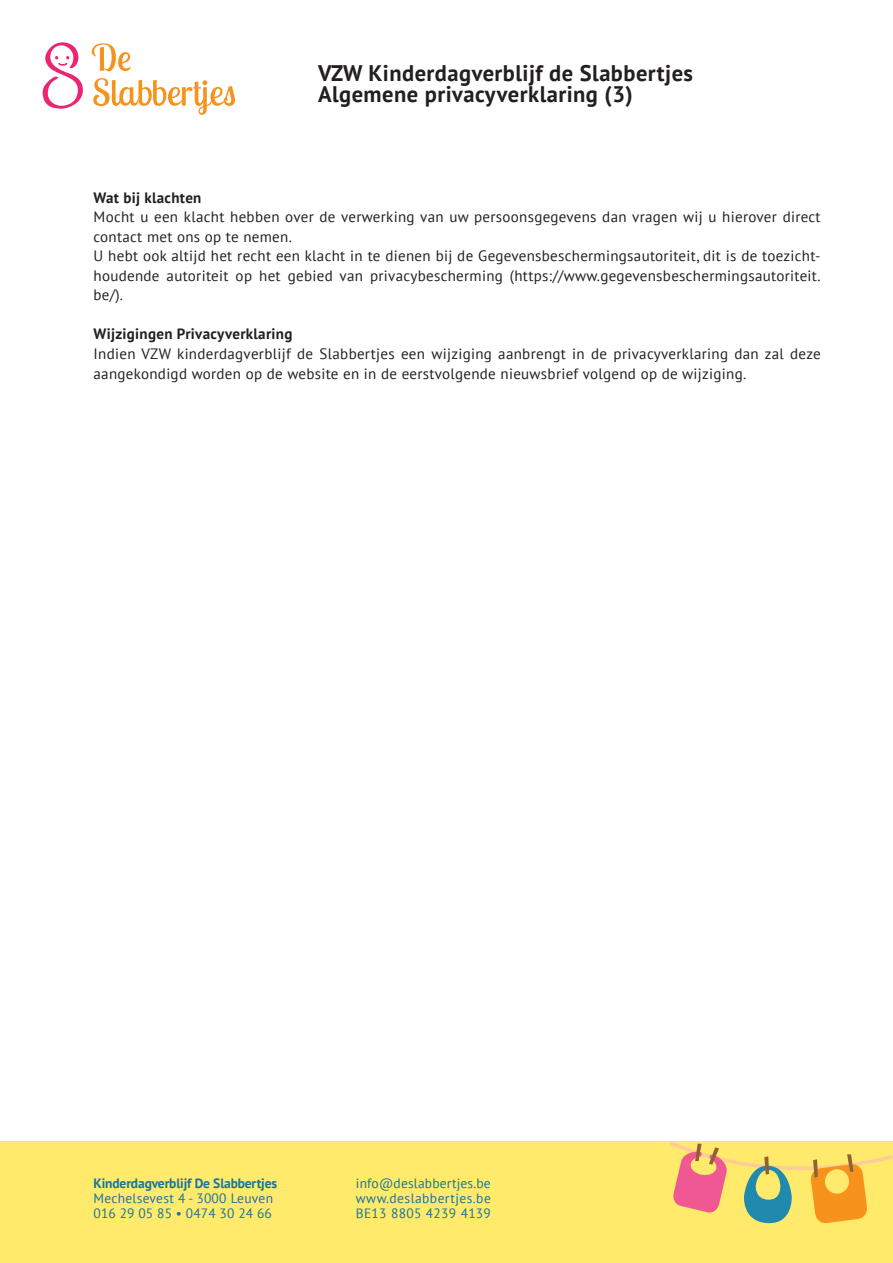
<style>
.page{position:relative;width:893px;height:1263px;background:#fff}
.page>*{position:absolute;margin:0;border:0;box-sizing:border-box;transform-origin:0 0}
.t1{font:700 22.5px "PT Sans";letter-spacing:.02em;color:#231f20}
.t2{font:15px/19.5px "PT Sans";letter-spacing:.02em;color:#231f20}
.t3{font:700 15px "PT Sans";letter-spacing:.02em;color:#231f20}
.t4{font:13.5px/15px "PT Sans";letter-spacing:.02em;color:#19739b;text-align:justify}
.t5{font:700 13.5px "PT Sans";letter-spacing:-.01em;color:#19739b}
</style>
<div class="page">
<svg style="left:43px;top:42px;width:40px;height:67px"></svg>
<svg style="left:92px;top:43px;width:143px;height:72px"></svg>
<div style="left:0;top:1142px;width:893px;height:121px;background:#ffea6b"></div>
<svg style="left:668px;top:1141px;width:225px;height:83px"></svg>
<p class="t1" style="left:318px;top:58px;width:376px">VZW Kinderdagverblijf de Slabbertjes</p>
<p class="t1" style="left:318px;top:79px;width:316px">Algemene privacyverklaring (3)</p>
<p class="t3" style="left:94px;top:188px;width:109px">Wat bij klachten</p>
<p class="t2" style="left:94px;top:207px;width:729px">Mocht u een klacht hebben over de verwerking van uw persoonsgegevens dan vragen wij u hierover direct contact met ons op te nemen.</p>
<p class="t2" style="left:94px;top:246px;width:729px;text-align:justify">U hebt ook altijd het recht een klacht in te dienen bij de Gegevensbeschermingsautoriteit, dit is de toezicht&shy;houdende autoriteit op het gebied van privacybescherming (https://www.gegevensbeschermingsautoriteit. be/).</p>
<p class="t3" style="left:94px;top:324px;width:200px">Wijzigingen Privacyverklaring</p>
<p class="t2" style="left:94px;top:344px;width:729px">Indien VZW kinderdagverblijf de Slabbertjes een wijziging aanbrengt in de privacyverklaring dan zal deze aangekondigd worden op de website en in de eerstvolgende nieuwsbrief volgend op de wijziging.</p>
<p class="t5" style="left:94px;top:1174px;width:185px">Kinderdagverblijf De Slabbertjes</p>
<p class="t4" style="left:94px;top:1190px;width:181px">Mechelsevest 4 - 3000 Leuven</p>
<p class="t4" style="left:94px;top:1205px;width:180px">016 29 05 85 • 0474 30 24 66</p>
<p class="t4" style="left:356px;top:1175px;width:137px">info@deslabbertjes.be www.deslabbertjes.be BE13 8805 4239 4139</p>
</div>
